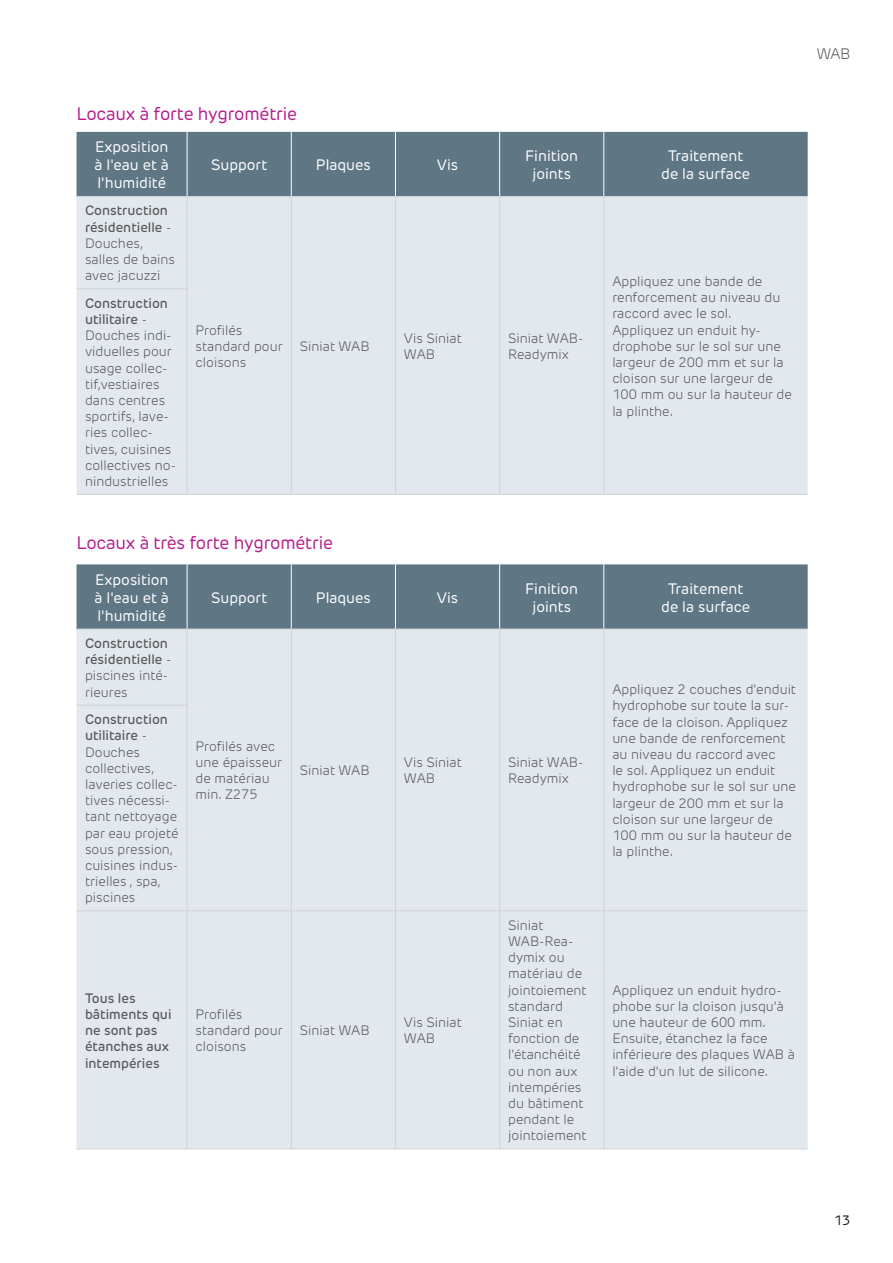
<style>
.page{position:relative;width:893px;height:1263px;background:#fff}
.page>*{position:absolute;margin:0;border:0;box-sizing:border-box;transform-origin:0 0}
.t1{font:18px "New Rubrik Edge";letter-spacing:-.01em;color:#b41e8e}
.t2{font:15px/18px "New Rubrik Edge";color:#fff;text-align:center}
.t3{font:300 15px "New Rubrik Edge";color:#58595b}
.t4{font:300 13.5px/16.2px "New Rubrik Edge";color:#58595b}
.t5{font:500 13.5px/16.2px "New Rubrik Edge";color:#58595b}
.t6{font:13.5px "New Rubrik Edge";color:#231f20}
.s1{font-weight:500}
.s2{font-weight:300}
</style>
<div class="page">
<div style="left:77px;top:132px;width:731px;height:64px;background:#5f7685"></div>
<div style="left:77px;top:197px;width:731px;height:297px;background:#e2e8ed"></div>
<hr style="left:77px;top:289px;width:110px;height:1px;background:#d1d3d4">
<hr style="left:187px;top:132px;width:1px;height:64px;background:#fff">
<hr style="left:291px;top:132px;width:1px;height:64px;background:#fff">
<hr style="left:395px;top:132px;width:1px;height:64px;background:#fff">
<hr style="left:604px;top:132px;width:1px;height:64px;background:#fff">
<hr style="left:499px;top:132px;width:1px;height:64px;background:#fff">
<hr style="left:77px;top:494px;width:110px;height:1px;background:#d1d3d4">
<hr style="left:77px;top:196px;width:110px;height:1px;background:#d1d3d4">
<hr style="left:604px;top:196px;width:204px;height:1px;background:#d1d3d4">
<hr style="left:604px;top:494px;width:204px;height:1px;background:#d1d3d4">
<hr style="left:187px;top:196px;width:104px;height:1px;background:#d1d3d4">
<hr style="left:187px;top:197px;width:1px;height:92px;background:#d1d3d4">
<hr style="left:187px;top:289px;width:1px;height:205px;background:#d1d3d4">
<hr style="left:187px;top:494px;width:104px;height:1px;background:#d1d3d4">
<hr style="left:291px;top:196px;width:104px;height:1px;background:#d1d3d4">
<hr style="left:291px;top:197px;width:1px;height:92px;background:#d1d3d4">
<hr style="left:291px;top:289px;width:1px;height:205px;background:#d1d3d4">
<hr style="left:291px;top:494px;width:104px;height:1px;background:#d1d3d4">
<hr style="left:395px;top:196px;width:105px;height:1px;background:#d1d3d4">
<hr style="left:395px;top:197px;width:1px;height:92px;background:#d1d3d4">
<hr style="left:395px;top:289px;width:1px;height:205px;background:#d1d3d4">
<hr style="left:395px;top:494px;width:105px;height:1px;background:#d1d3d4">
<hr style="left:500px;top:196px;width:104px;height:1px;background:#d1d3d4">
<hr style="left:499px;top:197px;width:1px;height:92px;background:#d1d3d4">
<hr style="left:604px;top:197px;width:1px;height:92px;background:#d1d3d4">
<hr style="left:499px;top:289px;width:1px;height:205px;background:#d1d3d4">
<hr style="left:604px;top:289px;width:1px;height:205px;background:#d1d3d4">
<hr style="left:500px;top:494px;width:104px;height:1px;background:#d1d3d4">
<div style="left:77px;top:564px;width:731px;height:65px;background:#5f7685"></div>
<div style="left:77px;top:630px;width:731px;height:519px;background:#e2e8ed"></div>
<hr style="left:77px;top:705px;width:110px;height:1px;background:#d1d3d4">
<hr style="left:291px;top:911px;width:1px;height:238px;background:#d1d3d4">
<hr style="left:395px;top:911px;width:1px;height:238px;background:#d1d3d4">
<hr style="left:499px;top:911px;width:1px;height:238px;background:#d1d3d4">
<hr style="left:187px;top:1149px;width:417px;height:1px;background:#d1d3d4">
<hr style="left:187px;top:564px;width:1px;height:65px;background:#fff">
<hr style="left:291px;top:564px;width:1px;height:65px;background:#fff">
<hr style="left:395px;top:564px;width:1px;height:65px;background:#fff">
<hr style="left:604px;top:564px;width:1px;height:65px;background:#fff">
<hr style="left:499px;top:564px;width:1px;height:65px;background:#fff">
<hr style="left:77px;top:910px;width:110px;height:1px;background:#d1d3d4">
<hr style="left:77px;top:1149px;width:110px;height:1px;background:#d1d3d4">
<hr style="left:77px;top:629px;width:110px;height:1px;background:#d1d3d4">
<hr style="left:187px;top:911px;width:1px;height:238px;background:#d1d3d4">
<hr style="left:604px;top:629px;width:204px;height:1px;background:#d1d3d4">
<hr style="left:604px;top:910px;width:204px;height:1px;background:#d1d3d4">
<hr style="left:604px;top:911px;width:1px;height:238px;background:#d1d3d4">
<hr style="left:604px;top:1149px;width:204px;height:1px;background:#d1d3d4">
<hr style="left:187px;top:629px;width:104px;height:1px;background:#d1d3d4">
<hr style="left:187px;top:629px;width:1px;height:76px;background:#d1d3d4">
<hr style="left:187px;top:705px;width:1px;height:205px;background:#d1d3d4">
<hr style="left:187px;top:910px;width:104px;height:1px;background:#d1d3d4">
<hr style="left:291px;top:629px;width:104px;height:1px;background:#d1d3d4">
<hr style="left:291px;top:629px;width:1px;height:76px;background:#d1d3d4">
<hr style="left:291px;top:705px;width:1px;height:205px;background:#d1d3d4">
<hr style="left:291px;top:910px;width:104px;height:1px;background:#d1d3d4">
<hr style="left:395px;top:629px;width:105px;height:1px;background:#d1d3d4">
<hr style="left:395px;top:629px;width:1px;height:76px;background:#d1d3d4">
<hr style="left:395px;top:705px;width:1px;height:205px;background:#d1d3d4">
<hr style="left:395px;top:910px;width:105px;height:1px;background:#d1d3d4">
<hr style="left:500px;top:629px;width:104px;height:1px;background:#d1d3d4">
<hr style="left:499px;top:629px;width:1px;height:76px;background:#d1d3d4">
<hr style="left:604px;top:629px;width:1px;height:76px;background:#d1d3d4">
<hr style="left:499px;top:705px;width:1px;height:205px;background:#d1d3d4">
<hr style="left:604px;top:705px;width:1px;height:205px;background:#d1d3d4">
<hr style="left:500px;top:910px;width:104px;height:1px;background:#d1d3d4">
<h1 class="t1" style="left:77px;top:107px;width:222px">Locaux à forte hygrométrie</h1>
<p class="t2" style="left:95px;top:140px;width:76px;text-align:justify">Exposition à l'eau et à l'humidité</p>
<p class="t4" style="left:85px;top:204px;width:92px"><span class="s1">Construction résidentielle</span> -<br>Douches, salles de bains avec jacuzzi</p>
<p class="t4" style="left:85px;top:296px;width:93px"><span class="s1">Construction utilitaire</span> -<br>Douches indi&shy;viduelles pour usage collec&shy;tif,vestiaires dans centres sportifs, lave&shy;ries collec&shy;tives, cuisines collectives no&shy;nindustrielles</p>
<p class="t2" style="left:211px;top:158px;width:58px">Support</p>
<p class="t2" style="left:316px;top:158px;width:56px">Plaques</p>
<p class="t2" style="left:437px;top:158px;width:23px">Vis</p>
<p class="t2" style="left:525px;top:149px;width:54px">Finition joints</p>
<p class="t2" style="left:661px;top:149px;width:91px">Traitement de la surface</p>
<p class="t4" style="left:196px;top:323px;width:89px">Profilés standard pour cloisons</p>
<p class="t4" style="left:300px;top:339px;width:71px">Siniat WAB</p>
<p class="t4" style="left:404px;top:331px;width:59px">Vis Siniat<br>WAB</p>
<p class="t4" style="left:508px;top:331px;width:77px">Siniat WAB-<br>Readymix</p>
<p class="t4" style="left:612px;top:275px;width:181px">Appliquez une bande de renforcement au niveau du raccord avec le sol.<br>Appliquez un enduit hy&shy;drophobe sur le sol sur une largeur de 200 mm et sur la cloison sur une largeur de<br>100 mm ou sur la hauteur de la plinthe.</p>
<h1 class="t1" style="left:77px;top:536px;width:258px">Locaux à très forte hygrométrie</h1>
<p class="t2" style="left:95px;top:572px;width:76px;text-align:justify">Exposition à l'eau et à l'humidité</p>
<p class="t5" style="left:85px;top:637px;width:88px">Construction résidentielle <span class="s2">- piscines inté&shy;rieures</span></p>
<p class="t4" style="left:85px;top:713px;width:95px"><span class="s1">Construction utilitaire</span> -<br>Douches collectives, laveries collec&shy;tives nécessi&shy;tant nettoyage par eau projeté sous pression, cuisines indus&shy;trielles , spa, piscines</p>
<p class="t5" style="left:85px;top:991px;width:88px">Tous les bâtiments qui ne sont pas étanches aux intempéries</p>
<p class="t2" style="left:211px;top:590px;width:58px">Support</p>
<p class="t2" style="left:316px;top:590px;width:56px">Plaques</p>
<p class="t2" style="left:437px;top:590px;width:23px">Vis</p>
<p class="t2" style="left:525px;top:581px;width:54px">Finition joints</p>
<p class="t2" style="left:661px;top:581px;width:91px">Traitement de la surface</p>
<p class="t4" style="left:196px;top:740px;width:88px">Profilés avec une épaisseur de matériau min. Z275</p>
<p class="t4" style="left:300px;top:764px;width:71px">Siniat WAB</p>
<p class="t4" style="left:404px;top:756px;width:59px">Vis Siniat<br>WAB</p>
<p class="t4" style="left:508px;top:756px;width:77px">Siniat WAB-<br>Readymix</p>
<p class="t4" style="left:196px;top:1008px;width:89px">Profilés standard pour cloisons</p>
<p class="t4" style="left:300px;top:1024px;width:71px">Siniat WAB</p>
<p class="t4" style="left:404px;top:1016px;width:59px">Vis Siniat<br>WAB</p>
<p class="t4" style="left:508px;top:918px;width:80px">Siniat<br>WAB-Rea&shy;dymix ou matériau de jointoiement standard<br>Siniat en fonction de l'étanchéité ou non aux intempéries du bâtiment pendant le jointoiement</p>
<p class="t4" style="left:612px;top:683px;width:185px">Appliquez 2 couches d'enduit hydrophobe sur toute la sur&shy;face de la cloison. Appliquez une bande de renforcement au niveau du raccord avec<br>le sol. Appliquez un enduit hydrophobe sur le sol sur une largeur de 200 mm et sur la cloison sur une largeur de<br>100 mm ou sur la hauteur de la plinthe.</p>
<p class="t4" style="left:612px;top:983px;width:184px">Appliquez un enduit hydro&shy;phobe sur la cloison jusqu'à une hauteur de 600 mm.<br>Ensuite, étanchez la face inférieure des plaques WAB à l'aide d'un lut de silicone.</p>
<p class="t3" style="left:817px;top:48px;width:35px">WAB</p>
<p class="t6" style="left:834px;top:1215px;width:18px">13</p>
</div>
